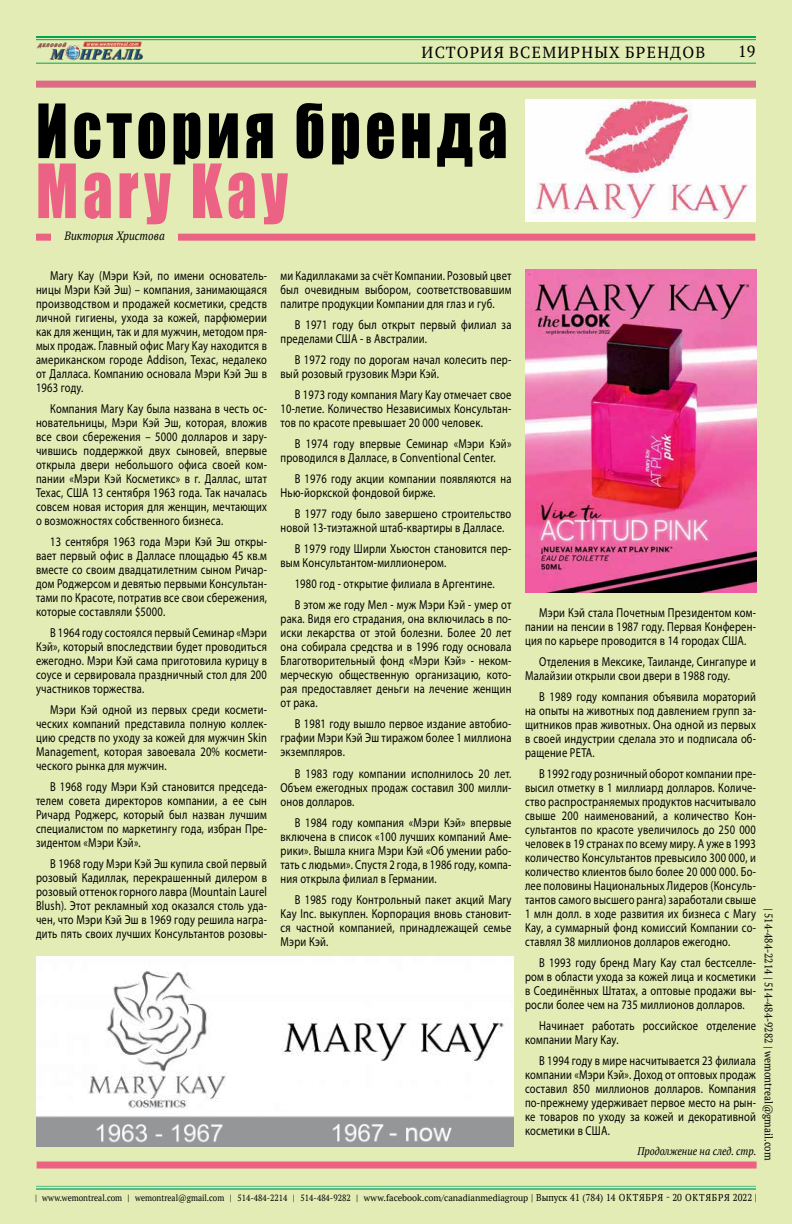
<style>
.page{position:relative;width:792px;height:1224px;background:#e2ecb4}
.page>*{position:absolute;margin:0;border:0;box-sizing:border-box;transform-origin:0 0}
.t1{font:69px "Impact";letter-spacing:.08em;color:#000;scale:.85 1}
.t2{font:69px "Impact";letter-spacing:.08em;color:#ec6284;scale:.85 1}
.t3{font:16px "PT Serif";letter-spacing:.08em;color:#000}
.t4{font:13px/14px "Myriad Pro";letter-spacing:.02em;color:#000;text-align:justify;scale:.81 1}
.t5{font:italic 12px "PT Serif";color:#000;scale:.9 1}
.t6{font:11px "PT Serif";color:#000}
.t7{font:italic 11px "PT Serif";color:#000;scale:.9 1}
.t8{font:9px "PT Serif";color:#000;scale:.9 1}
.s1{font-size:10px}
</style>
<div class="page">
<img style="left:37px;top:41px;width:106px;height:20px">
<hr style="left:36px;top:63px;width:720px;height:1px;background:#00a651">
<hr style="left:36px;top:1186px;width:720px;height:1px;background:#57bd84">
<hr style="left:36px;top:1188px;width:720px;height:2px;background:#57bd84">
<hr style="left:36px;top:36px;width:720px;height:2px;background:#00a651">
<hr style="left:36px;top:39px;width:720px;height:1px;background:#00a651">
<div style="left:36px;top:234px;width:719px;height:7px;background:#ea6384"></div>
<div style="left:52px;top:226px;width:126px;height:18px;background:#e2ecb4"></div>
<div style="left:36px;top:81px;width:720px;height:7px;background:#dd6b85"></div>
<div style="left:37px;top:1162px;width:720px;height:7px;background:#ec6283"></div>
<img style="left:37px;top:956px;width:477px;height:190px">
<img style="left:525px;top:100px;width:230px;height:121px">
<img style="left:526px;top:270px;width:231px;height:323px">
<p class="t3" style="left:422px;top:42px;width:285px">ИСТОРИЯ ВСЕМИРНЫХ БРЕНДОВ</p>
<h1 class="t1" style="left:36px;top:77px;width:556px">История бренда</h1>
<h1 class="t2" style="left:36px;top:137px;width:298px">Mary Kay</h1>
<p class="t5" style="left:65px;top:228px;width:113px">Виктория Христова</p>
<p class="t3" style="left:738px;top:41px;width:19px">19</p>
<p class="t4" style="left:36px;top:268px;width:287px;text-indent:14px">Mary Kay (Мэри Кэй, по имени основатель&shy;ницы Мэри Кэй Эш) – компания, занимающаяся производством и продажей косметики, средств личной гигиены, ухода за кожей, парфюмерии как для женщин, так и для мужчин, методом пря&shy;мых продаж. Главный офис Mary Kay находится в американском городе Addison, Техас, недалеко от Далласа. Компанию основала Мэри Кэй Эш в 1963 году.</p>
<p class="t4" style="left:36px;top:401px;width:287px;text-indent:14px">Компания Mary Kay была названа в честь ос&shy;новательницы, Мэри Кэй Эш, которая, вложив все свои сбережения – 5000 долларов и зару&shy;чившись поддержкой двух сыновей, впервые открыла двери небольшого офиса своей ком&shy;пании «Мэри Кэй Косметикс» в г. Даллас, штат Техас, США 13 сентября 1963 года. Так началась совсем новая история для женщин, мечтающих о возможностях собственного бизнеса.</p>
<p class="t4" style="left:36px;top:534px;width:287px;text-indent:14px">13 сентября 1963 года Мэри Кэй Эш откры&shy;вает первый офис в Далласе площадью 45 кв.м вместе со своим двадцатилетним сыном Ричар&shy;дом Роджерсом и девятью первыми Консультан&shy;тами по Красоте, потратив все свои сбережения, которые составляли $5000.</p>
<p class="t4" style="left:36px;top:625px;width:287px;text-indent:14px">В 1964 году состоялся первый Семинар «Мэри Кэй», который впоследствии будет проводиться ежегодно. Мэри Кэй сама приготовила курицу в соусе и сервировала праздничный стол для 200 участников торжества.</p>
<p class="t4" style="left:36px;top:702px;width:287px;text-indent:14px">Мэри Кэй одной из первых среди космети&shy;ческих компаний представила полную коллек&shy;цию средств по уходу за кожей для мужчин Skin Management, которая завоевала 20% космети&shy;ческого рынка для мужчин.</p>
<p class="t4" style="left:36px;top:779px;width:287px;text-indent:14px">В 1968 году Мэри Кэй становится председа&shy;телем совета директоров компании, а ее сын Ричард Роджерс, который был назван лучшим специалистом по маркетингу года, избран Пре&shy;зидентом «Мэри Кэй».</p>
<p class="t4" style="left:36px;top:857px;width:287px;text-indent:14px">В 1968 году Мэри Кэй Эш купила свой первый розовый Кадиллак, перекрашенный дилером в розовый оттенок горного лавра (Mountain Laurel Blush). Этот рекламный ход оказался столь уда&shy;чен, что Мэри Кэй Эш в 1969 году решила награ&shy;дить пять своих лучших Консультантов розовы-</p>
<p class="t4" style="left:280px;top:268px;width:287px">ми Кадиллаками за счёт Компании. Розовый цвет был очевидным выбором, соответствовавшим палитре продукции Компании для глаз и губ.</p>
<p class="t4" style="left:280px;top:317px;width:287px;text-indent:14px">В 1971 году был открыт первый филиал за пределами США - в Австралии.</p>
<p class="t4" style="left:280px;top:352px;width:287px;text-indent:14px">В 1972 году по дорогам начал колесить пер&shy;вый розовый грузовик Мэри Кэй.</p>
<p class="t4" style="left:280px;top:387px;width:287px;text-indent:14px">В 1973 году компания Mary Kay отмечает свое 10-летие. Количество Независимых Консультан&shy;тов по красоте превышает 20 000 человек.</p>
<p class="t4" style="left:280px;top:436px;width:287px;text-indent:14px">В 1974 году впервые Семинар «Мэри Кэй» проводился в Далласе, в Conventional Center.</p>
<p class="t4" style="left:280px;top:471px;width:287px;text-indent:14px">В 1976 году акции компании появляются на<br>Нью-йоркской фондовой бирже.</p>
<p class="t4" style="left:280px;top:507px;width:287px;text-indent:14px">В 1977 году было завершено строительство новой 13-тиэтажной штаб-квартиры в Далласе.</p>
<p class="t4" style="left:280px;top:542px;width:287px;text-indent:14px">В 1979 году Ширли Хьюстон становится пер&shy;вым Консультантом-миллионером.</p>
<p class="t4" style="left:295px;top:573px;width:269px;line-height:21.1px">1980 год - открытие филиала в Аргентине.<br>В этом же году Мел - муж Мэри Кэй - умер от</p>
<p class="t4" style="left:280px;top:612px;width:287px">рака. Видя его страдания, она включилась в по&shy;иски лекарства от этой болезни. Более 20 лет она собирала средства и в 1996 году основала Благотворительный фонд «Мэри Кэй» - неком&shy;мерческую общественную организацию, кото&shy;рая предоставляет деньги на лечение женщин от рака.</p>
<p class="t4" style="left:280px;top:717px;width:287px;text-indent:14px">В 1981 году вышло первое издание автобио&shy;графии Мэри Кэй Эш тиражом более 1 миллиона экземпляров.</p>
<p class="t4" style="left:280px;top:766px;width:287px;text-indent:14px">В 1983 году компании исполнилось 20 лет.<br>Объем ежегодных продаж составил 300 милли&shy;онов долларов.</p>
<p class="t4" style="left:280px;top:815px;width:287px;text-indent:14px">В 1984 году компания «Мэри Кэй» впервые включена в список «100 лучших компаний Аме&shy;рики». Вышла книга Мэри Кэй «Об умении рабо&shy;тать с людьми». Спустя 2 года, в 1986 году, компа&shy;ния открыла филиал в Германии.</p>
<p class="t4" style="left:280px;top:892px;width:287px;text-indent:14px">В 1985 году Контрольный пакет акций Mary Kay Inc. выкуплен. Корпорация вновь становит&shy;ся частной компанией, принадлежащей семье Мэри Кэй.</p>
<p class="t4" style="left:525px;top:605px;width:287px;text-indent:14px">Мэри Кэй стала Почетным Президентом ком&shy;пании на пенсии в 1987 году. Первая Конферен&shy;ция по карьере проводится в 14 городах США.</p>
<p class="t4" style="left:525px;top:654px;width:287px;text-indent:14px">Отделения в Мексике, Таиланде, Сингапуре и<br>Малайзии открыли свои двери в 1988 году.</p>
<p class="t4" style="left:525px;top:689px;width:287px;text-indent:14px">В 1989 году компания объявила мораторий на опыты на животных под давлением групп за&shy;щитников прав животных. Она одной из первых в своей индустрии сделала это и подписала об&shy;ращение PETA.</p>
<p class="t4" style="left:525px;top:767px;width:287px;text-indent:14px">В 1992 году розничный оборот компании пре&shy;высил отметку в 1 миллиард долларов. Количе&shy;ство распространяемых продуктов насчитывало свыше 200 наименований, а количество Кон&shy;сультантов по красоте увеличилось до 250 000 человек в 19 странах по всему миру. А уже в 1993 количество Консультантов превысило 300 000, и количество клиентов было более 20 000 000. Бо&shy;лее половины Национальных Лидеров (Консуль&shy;тантов самого высшего ранга) заработали свыше 1 млн долл. в ходе развития их бизнеса с Mary Kay, а суммарный фонд комиссий Компании со&shy;ставлял 38 миллионов долларов ежегодно.</p>
<p class="t4" style="left:525px;top:956px;width:287px;text-indent:14px">В 1993 году бренд Mary Kay стал бестселле&shy;ром в области ухода за кожей лица и косметики в Соединённых Штатах, а оптовые продажи вы&shy;росли более чем на 735 миллионов долларов.</p>
<p class="t4" style="left:525px;top:1019px;width:287px;text-indent:14px">Начинает работать российское отделение компании Mary Kay.</p>
<p class="t4" style="left:525px;top:1054px;width:287px;text-indent:14px">В 1994 году в мире насчитывается 23 филиала компании «Мэри Кэй». Доход от оптовых продаж составил 850 миллионов долларов. Компания по-прежнему удерживает первое место на рын&shy;ке товаров по уходу за кожей и декоративной косметики в США.</p>
<p class="t6" style="left:776px;top:908px;width:254px;rotate:90deg">| 514-484-2214 | 514-484-9282 | wemontreal@gmail.com</p>
<p class="t7" style="left:637px;top:1144px;width:134px">Продолжение на след. стр.</p>
<p class="t8" style="left:35px;top:1192px;width:804px">| www.wemontreal.com | wemontreal@gmail.com | 514-484-2214 | 514-484-9282 | www.facebook.com/canadianmediagroup <span class="s1">| Выпуск 41 (784) 14 ОКТЯБРЯ - 20 ОКТЯБРЯ 2022 |</span></p>
</div>
